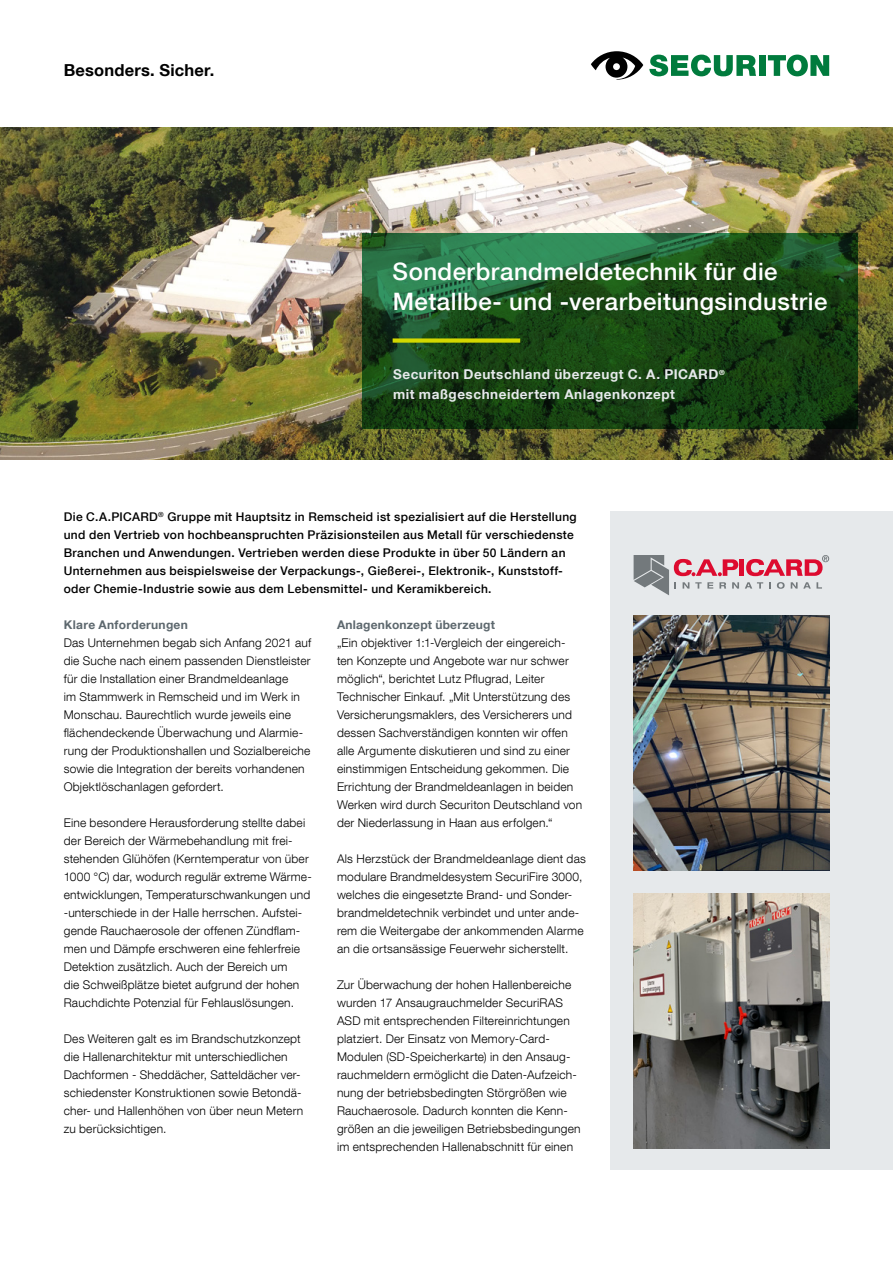
<style>
.page{position:relative;width:893px;height:1263px;background:#fff}
.page>*{position:absolute;margin:0;border:0;box-sizing:border-box;transform-origin:0 0}
.t1{font:500 24px/30px "Helvetica Neue LT Com";letter-spacing:.02em;color:#fff}
.t2{font:700 16.5px "Helvetica Neue LT Com";letter-spacing:.01em;color:#000}
.t3{font:700 13.5px/19.5px "Helvetica Neue LT Com";letter-spacing:.04em;color:#e6e9eb}
.t4{font:300 12px/18px "Helvetica Neue LT Com";letter-spacing:.015em;color:#000}
.t5{font:500 12px/18px "Helvetica Neue LT Com";letter-spacing:.025em;color:#000}
.t6{font:700 12px "Helvetica Neue LT Com";letter-spacing:.02em;color:#5d686e}
</style>
<div class="page">
<div style="left:610px;top:511px;width:283px;height:658px;background:#e6e9eb"></div>
<img style="left:0;top:128px;width:893px;height:331px">
<svg style="left:769px;top:582px;width:2px;height:7px"></svg>
<svg style="left:745px;top:582px;width:18px;height:7px"></svg>
<svg style="left:777px;top:582px;width:8px;height:7px"></svg>
<svg style="left:791px;top:582px;width:31px;height:7px"></svg>
<div style="left:739px;top:559px;width:5px;height:17px;background:#dd0b2f"></div>
<svg style="left:634px;top:555px;width:105px;height:40px"></svg>
<svg style="left:746px;top:555px;width:83px;height:21px"></svg>
<svg style="left:591px;top:51px;width:52px;height:29px"></svg>
<svg style="left:649px;top:55px;width:107px;height:21px"></svg>
<div style="left:759px;top:55px;width:7px;height:21px;background:#007b3d"></div>
<svg style="left:768px;top:55px;width:61px;height:21px"></svg>
<svg style="left:363px;top:233px;width:495px;height:195px;background:#1b4d1e"></svg>
<div style="left:393px;top:338px;width:127px;height:5px;background:#d3d800"></div>
<img style="left:634px;top:893px;width:195px;height:255px">
<img style="left:634px;top:615px;width:195px;height:256px">
<h2 class="t2" style="left:64px;top:60px;width:152px">Besonders. Sicher.</h2>
<h1 class="t1" style="left:393px;top:256px;width:436px">Sonderbrandmeldetechnik für die<br>Metallbe- und -verarbeitungsindustrie</h1>
<p class="t3" style="left:393px;top:364px;width:333px">Securiton Deutschland überzeugt C. A. PICARD<sup>® </sup>mit maßgeschneidertem Anlagenkonzept</p>
<p class="t5" style="left:64px;top:508px;width:514px">Die C.A.PICARD<sup>®</sup> Gruppe mit Hauptsitz in Remscheid ist spezialisiert auf die Herstellung und den Vertrieb von hochbeanspruchten Präzisionsteilen aus Metall für verschiedenste Branchen und Anwendungen. Vertrieben werden diese Produkte in über 50 Ländern an Unternehmen aus beispielsweise der Verpackungs-, Gießerei-, Elektronik-, Kunststoff&shy;oder Chemie-Industrie sowie aus dem Lebensmittel- und Keramikbereich.</p>
<p class="t6" style="left:64px;top:617px;width:126px">Klare Anforderungen</p>
<p class="t4" style="left:64px;top:634px;width:249px">Das Unternehmen begab sich Anfang 2021 auf die Suche nach einem passenden Dienstleister für die Installation einer Brandmeldeanlage<br>im Stammwerk in Remscheid und im Werk in Monschau. Baurechtlich wurde jeweils eine flächendeckende Überwachung und Alarmie&shy;rung der Produktionshallen und Sozialbereiche sowie die Integration der bereits vorhandenen Objektlöschanlagen gefordert.</p>
<p class="t4" style="left:64px;top:814px;width:250px">Eine besondere Herausforderung stellte dabei der Bereich der Wärmebehandlung mit frei&shy;stehenden Glühöfen (Kerntemperatur von über 1000 °C) dar, wodurch regulär extreme Wärme&shy;entwicklungen, Temperaturschwankungen und -unterschiede in der Halle herrschen. Aufstei&shy;gende Rauchaerosole der offenen Zündflam&shy;men und Dämpfe erschweren eine fehlerfreie Detektion zusätzlich. Auch der Bereich um<br>die Schweißplätze bietet aufgrund der hohen Rauchdichte Potenzial für Fehlauslösungen.</p>
<p class="t4" style="left:64px;top:1030px;width:241px">Des Weiteren galt es im Brandschutzkonzept die Hallenarchitektur mit unterschiedlichen Dachformen - Sheddächer, Satteldächer ver&shy;schiedenster Konstruktionen sowie Betondä&shy;cher- und Hallenhöhen von über neun Metern zu berücksichtigen.</p>
<p class="t6" style="left:337px;top:617px;width:159px">Anlagenkonzept überzeugt</p>
<p class="t4" style="left:337px;top:634px;width:247px">„Ein objektiver 1:1-Vergleich der eingereich&shy;ten Konzepte und Angebote war nur schwer möglich“, berichtet Lutz Pflugrad, Leiter Technischer Einkauf. „Mit Unterstützung des Versicherungsmaklers, des Versicherers und dessen Sachverständigen konnten wir offen alle Argumente diskutieren und sind zu einer einstimmigen Entscheidung gekommen. Die Errichtung der Brandmeldeanlagen in beiden Werken wird durch Securiton Deutschland von der Niederlassung in Haan aus erfolgen.“</p>
<p class="t4" style="left:337px;top:850px;width:250px">Als Herzstück der Brandmeldeanlage dient das modulare Brandmeldesystem SecuriFire 3000, welches die eingesetzte Brand- und Sonder&shy;brandmeldetechnik verbindet und unter ande&shy;rem die Weitergabe der ankommenden Alarme an die ortsansässige Feuerwehr sicherstellt.</p>
<p class="t4" style="left:337px;top:976px;width:245px">Zur Überwachung der hohen Hallenbereiche wurden 17 Ansaugrauchmelder SecuriRAS ASD mit entsprechenden Filtereinrichtungen platziert. Der Einsatz von Memory-Card-Modulen (SD-Speicherkarte) in den Ansaug&shy;rauchmeldern ermöglicht die Daten-Aufzeich&shy;nung der betriebsbedingten Störgrößen wie Rauchaerosole. Dadurch konnten die Kenn&shy;größen an die jeweiligen Betriebsbedingungen im entsprechenden Hallenabschnitt für einen</p>
</div>
